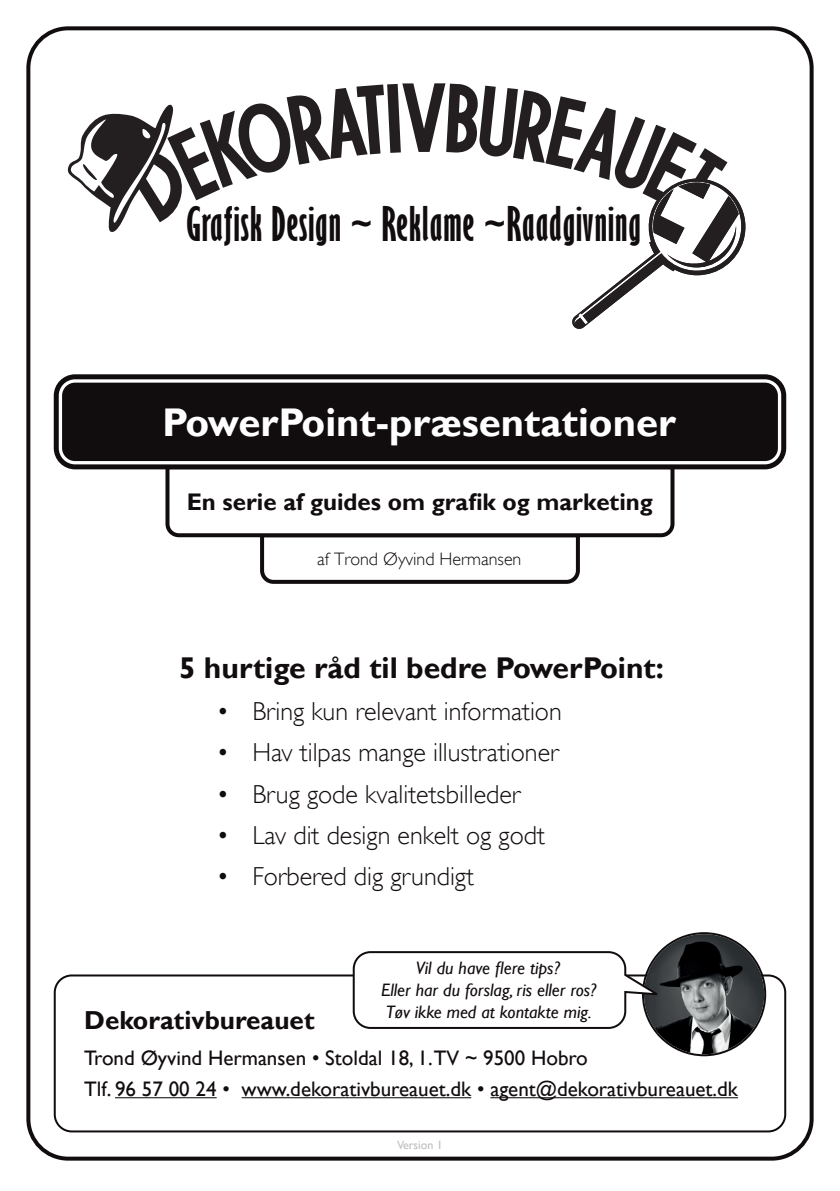
<style>
.page{position:relative;width:840px;height:1191px;background:#fff}
.page>*{position:absolute;margin:0;border:0;box-sizing:border-box;transform-origin:0 0}
.t1{font:700 extra-condensed 44px "Gill Sans";letter-spacing:.025em;color:#110c0e}
.t2{font:700 40px "Gill Sans";color:#fff}
.t3{font:700 30px "Gill Sans";color:#110c0e}
.t4{font:300 26px "Gill Sans";color:#110c0e}
.t5{font:700 26px "Gill Sans";color:#110c0e}
.t6{font:700 24px "Gill Sans";color:#110c0e}
.t7{font:21px/30.8px "Gill Sans";color:#110c0e}
.t8{font:italic 18px/22px "Gill Sans";color:#110c0e;text-align:center}
.t9{font:300 18px "Gill Sans";color:#110c0e}
.t10{font:12px "Gill Sans";color:#bcbdc0}
</style>
<div class="page">
<div style="left:26px;top:26px;width:787px;height:1134px;border:4px solid #110c0e;border-radius:40px"></div>
<svg style="left:163px;top:469px;width:513px;height:115px"></svg>
<svg style="left:67px;top:83px;width:679px;height:246px"></svg>
<div style="left:63px;top:383px;width:713px;height:77px;background:#110c0e;border-radius:12px"></div>
<div style="left:54px;top:374px;width:731px;height:95px;border:5px solid #110c0e;border-radius:19px"></div>
<div style="left:62px;top:383px;width:715px;height:78px;border:2px solid #110c0e;border-radius:12px"></div>
<hr style="left:115px;top:1097px;width:101px;height:1px;background:#110c0e">
<hr style="left:241px;top:1097px;width:230px;height:1px;background:#110c0e">
<hr style="left:490px;top:1097px;width:247px;height:1px;background:#110c0e">
<div style="left:54px;top:974px;width:731px;height:158px;border:2px solid #110c0e;border-radius:17px"></div>
<img style="left:643px;top:934px;width:120px;height:120px;border-radius:60px">
<svg style="left:351px;top:950px;width:313px;height:80px"></svg>
<h1 class="t1" style="left:186px;top:197px;width:455px">Grafisk Design ~ Reklame ~Raadgivning</h1>
<h2 class="t2" style="left:162px;top:398px;width:515px">PowerPoint-præsentationer</h2>
<p class="t6" style="left:187px;top:487px;width:467px">En serie af guides om grafik og marketing</p>
<p class="t9" style="left:317px;top:548px;width:206px">af Trond Øyvind Hermansen</p>
<p class="t3" style="left:179px;top:650px;width:486px">5 hurtige råd til bedre PowerPoint:</p>
<p class="t4" style="left:216px;top:696px;width:347px">• Bring kun relevant information</p>
<p class="t4" style="left:216px;top:737px;width:344px">• Hav tilpas mange illustrationer</p>
<p class="t4" style="left:216px;top:778px;width:305px">• Brug gode kvalitetsbilleder</p>
<p class="t4" style="left:216px;top:820px;width:330px">• Lav dit design enkelt og godt</p>
<p class="t4" style="left:216px;top:861px;width:259px">• Forbered dig grundigt</p>
<p class="t8" style="left:381px;top:957px;width:217px">Vil du have flere tips?<br>Eller har du forslag, ris eller ros?<br>Tøv ikke med at kontakte mig.</p>
<p class="t5" style="left:84px;top:1004px;width:232px">Dekorativbureauet</p>
<p class="t7" style="left:84px;top:1043px;width:655px">Trond Øyvind Hermansen • Stoldal 18, 1.TV ~ 9500 Hobro<br>Tlf. 96 57 00 24 • www.dekorativbureauet.dk • agent@dekorativbureauet.dk</p>
<p class="t10" style="left:397px;top:1137px;width:47px">Version 1</p>
</div>
